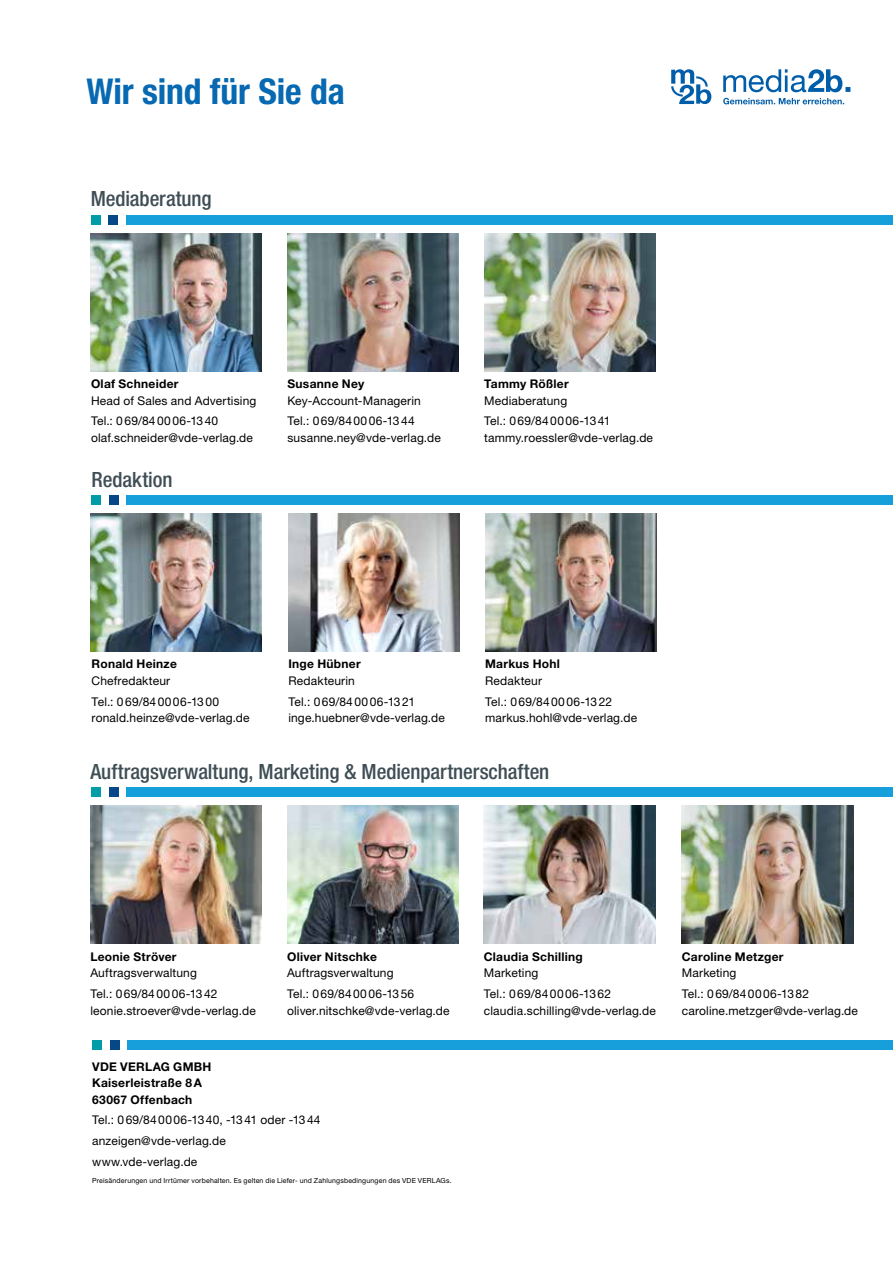
<style>
.page{position:relative;width:893px;height:1263px;background:#fff}
.page>*{position:absolute;margin:0;border:0;box-sizing:border-box;transform-origin:0 0}
.t1{font:700 condensed 35.7px "Helvetica Neue LT Std";letter-spacing:-.005em;color:#0769b1}
.t2{font:500 condensed 21px "Helvetica Neue LT Std";color:#3f4e55}
.t3{font:12px/20.7px "Helvetica Neue LT Std";letter-spacing:.01em;color:#000}
.t4{font:700 12px/16.5px "Helvetica Neue LT Std";letter-spacing:.025em;color:#000}
.t5{font:7.05px "Helvetica Neue LT Std";letter-spacing:.025em;color:#000}
</style>
<div class="page">
<img style="left:484px;top:233px;width:171px;height:138px">
<img style="left:90px;top:233px;width:172px;height:138px">
<img style="left:287px;top:233px;width:172px;height:138px">
<div style="left:126px;top:215px;width:767px;height:9px;background:#169fdb"></div>
<div style="left:108px;top:215px;width:10px;height:9px;background:#064787"></div>
<div style="left:91px;top:215px;width:9px;height:9px;background:#009da8"></div>
<img style="left:288px;top:513px;width:172px;height:138px">
<img style="left:485px;top:513px;width:171px;height:138px">
<img style="left:90px;top:513px;width:172px;height:138px">
<div style="left:127px;top:495px;width:766px;height:10px;background:#169fdb"></div>
<div style="left:109px;top:495px;width:10px;height:10px;background:#064787"></div>
<div style="left:92px;top:495px;width:9px;height:10px;background:#009da8"></div>
<img style="left:484px;top:806px;width:171px;height:138px">
<img style="left:682px;top:806px;width:171px;height:138px">
<img style="left:90px;top:806px;width:172px;height:138px">
<img style="left:287px;top:806px;width:171px;height:138px">
<div style="left:127px;top:788px;width:766px;height:9px;background:#169fdb"></div>
<div style="left:109px;top:788px;width:10px;height:9px;background:#064787"></div>
<div style="left:91px;top:788px;width:10px;height:9px;background:#009da8"></div>
<div style="left:127px;top:1040px;width:766px;height:10px;background:#169fdb"></div>
<div style="left:110px;top:1040px;width:9px;height:10px;background:#064787"></div>
<div style="left:92px;top:1040px;width:10px;height:10px;background:#009da8"></div>
<svg style="left:671px;top:69px;width:179px;height:35px"></svg>
<h1 class="t1" style="left:87px;top:70px;width:260px">Wir sind für Sie da</h1>
<h2 class="t2" style="left:91px;top:186px;width:122px">Mediaberatung</h2>
<p class="t4" style="left:91px;top:375px;width:89px">Olaf Schneider</p>
<p class="t3" style="left:91px;top:390px;width:167px">Head of Sales and Advertising<br>Tel.: 0 69/84 00 06-13 40</p>
<p class="t3" style="left:91px;top:427px;width:163px">olaf.schneider@vde-verlag.de</p>
<h2 class="t2" style="left:92px;top:467px;width:82px">Redaktion</h2>
<p class="t4" style="left:287px;top:375px;width:78px">Susanne Ney</p>
<p class="t3" style="left:287px;top:390px;width:135px">Key-Account-Managerin<br>Tel.: 0 69/84 00 06-13 44</p>
<p class="t3" style="left:287px;top:427px;width:155px">susanne.ney@vde-verlag.de</p>
<p class="t4" style="left:484px;top:375px;width:86px">Tammy Rößler</p>
<p class="t3" style="left:484px;top:390px;width:128px">Mediaberatung<br>Tel.: 0 69/84 00 06-13 41</p>
<p class="t3" style="left:484px;top:427px;width:170px">tammy.roessler@vde-verlag.de</p>
<p class="t4" style="left:92px;top:655px;width:87px">Ronald Heinze</p>
<p class="t3" style="left:92px;top:670px;width:129px">Chefredakteur<br>Tel.: 0 69/84 00 06-13 00</p>
<p class="t3" style="left:92px;top:707px;width:160px">ronald.heinze@vde-verlag.de</p>
<p class="t4" style="left:288px;top:655px;width:74px">Inge Hübner</p>
<p class="t3" style="left:288px;top:670px;width:128px">Redakteurin<br>Tel.: 0 69/84 00 06-13 21</p>
<p class="t3" style="left:288px;top:707px;width:158px">inge.huebner@vde-verlag.de</p>
<p class="t4" style="left:485px;top:655px;width:76px">Markus Hohl</p>
<p class="t3" style="left:485px;top:670px;width:129px">Redakteur<br>Tel.: 0 69/84 00 06-13 22</p>
<p class="t3" style="left:485px;top:707px;width:154px">markus.hohl@vde-verlag.de</p>
<h2 class="t2" style="left:90px;top:759px;width:460px">Auftragsverwaltung, Marketing &amp; Medienpartnerschaften</h2>
<p class="t4" style="left:90px;top:948px;width:88px">Leonie Ströver</p>
<p class="t3" style="left:90px;top:962px;width:129px">Auftragsverwaltung<br>Tel.: 0 69/84 00 06-13 42</p>
<p class="t3" style="left:90px;top:1000px;width:167px">leonie.stroever@vde-verlag.de</p>
<p class="t4" style="left:287px;top:948px;width:91px">Oliver Nitschke</p>
<p class="t3" style="left:287px;top:962px;width:129px">Auftragsverwaltung<br>Tel.: 0 69/84 00 06-13 56</p>
<p class="t3" style="left:287px;top:1000px;width:164px">oliver.nitschke@vde-verlag.de</p>
<p class="t4" style="left:92px;top:1058px;width:121px">VDE VERLAG GMBH<br>Kaiserleistraße 8 A<br>63067 Offenbach</p>
<p class="t3" style="left:92px;top:1109px;width:230px">Tel.: 0 69/84 00 06-13 40, -13 41 oder -13 44 anzeigen@vde-verlag.de www.vde-verlag.de</p>
<p class="t5" style="left:92px;top:1176px;width:361px">Preisänderungen und Irrtümer vorbehalten. Es gelten die Liefer- und Zahlungsbedingungen des VDE VERLAGs.</p>
<p class="t4" style="left:484px;top:948px;width:101px">Claudia Schilling</p>
<p class="t3" style="left:484px;top:962px;width:129px">Marketing<br>Tel.: 0 69/84 00 06-13 62</p>
<p class="t3" style="left:484px;top:1000px;width:174px">claudia.schilling@vde-verlag.de</p>
<p class="t4" style="left:682px;top:948px;width:103px">Caroline Metzger</p>
<p class="t3" style="left:682px;top:962px;width:129px">Marketing<br>Tel.: 0 69/84 00 06-13 82</p>
<p class="t3" style="left:682px;top:1000px;width:178px">caroline.metzger@vde-verlag.de</p>
</div>
